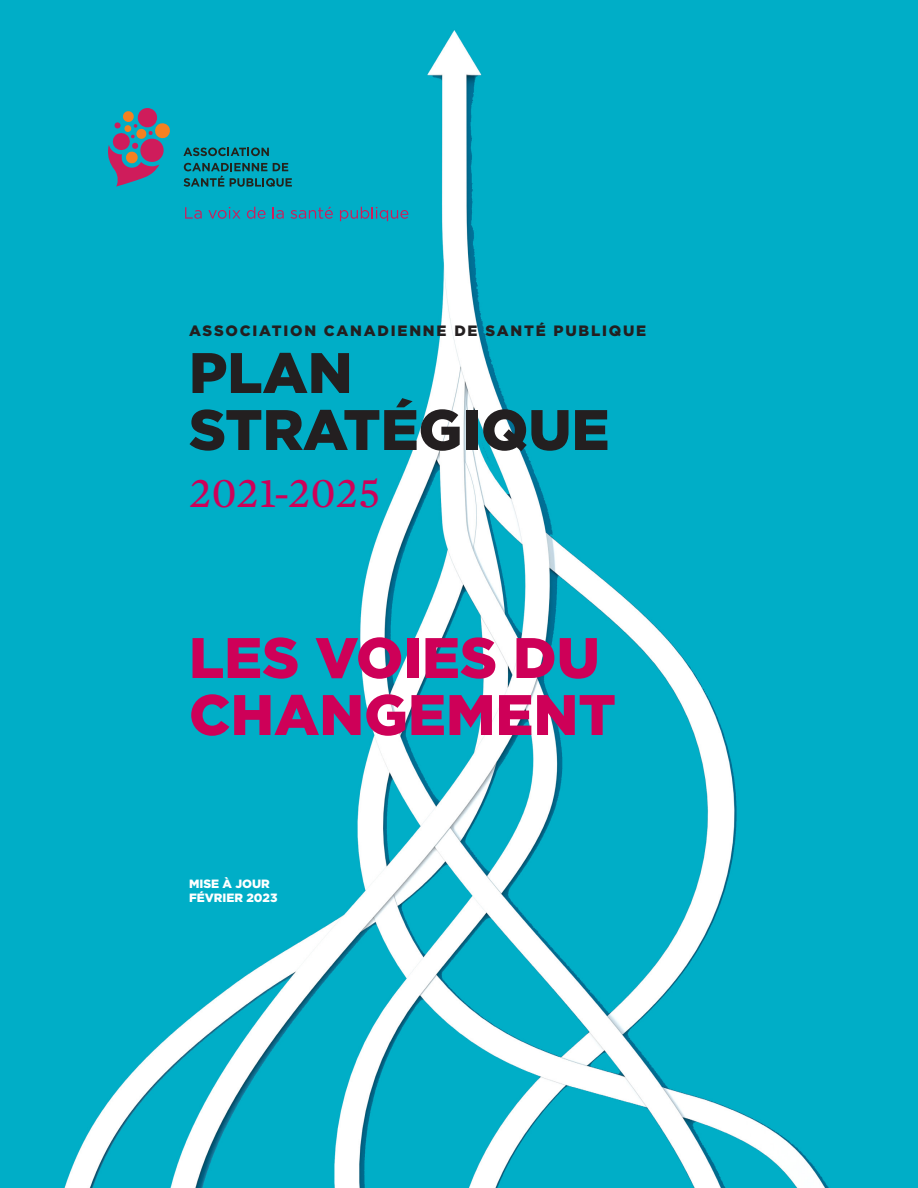
<style>
.page{position:relative;width:918px;height:1188px;background:#fff}
.page>*{position:absolute;margin:0;border:0;box-sizing:border-box;transform-origin:0 0}
.t1{font:900 57px/57px "Gotham";color:#ce0058}
.t2{font:900 57px "Gotham";color:#231f20}
.t3{font:43.5px "Mercury Text G2";color:#ce0058}
.t4{font:900 15px "Gotham";letter-spacing:.12em;color:#231f20}
.t5{font:900 12px "Gotham";color:#fff}
</style>
<div class="page">
<img style="left:0;top:0;width:918px;height:1188px">
<svg style="left:183px;top:148px;width:86px;height:8px"></svg>
<svg style="left:184px;top:163px;width:108px;height:24px;background:#0b808e"></svg>
<svg style="left:108px;top:108px;width:63px;height:79px;background:#62758f"></svg>
<svg style="left:185px;top:207px;width:17px;height:12px"></svg>
<svg style="left:208px;top:207px;width:32px;height:12px"></svg>
<svg style="left:247px;top:207px;width:19px;height:12px"></svg>
<svg style="left:273px;top:207px;width:11px;height:12px"></svg>
<svg style="left:291px;top:207px;width:42px;height:12px"></svg>
<svg style="left:340px;top:207px;width:68px;height:14px"></svg>
<p class="t4" style="left:189px;top:320px;width:459px">ASSOCIATION CANADIENNE DE SANTÉ PUBLIQUE</p>
<p class="t2" style="left:189px;top:334px;width:165px">PLAN</p>
<p class="t2" style="left:189px;top:391px;width:422px">STRATÉGIQUE</p>
<p class="t3" style="left:189px;top:461px;width:193px">2021-2025</p>
<p class="t1" style="left:189px;top:629px;width:428px">LES VOIES DU<br>CHANGEMENT</p>
<p class="t5" style="left:189px;top:875px;width:82px">MISE À JOUR</p>
<p class="t5" style="left:189px;top:890px;width:90px">FÉVRIER 2023</p>
</div>
